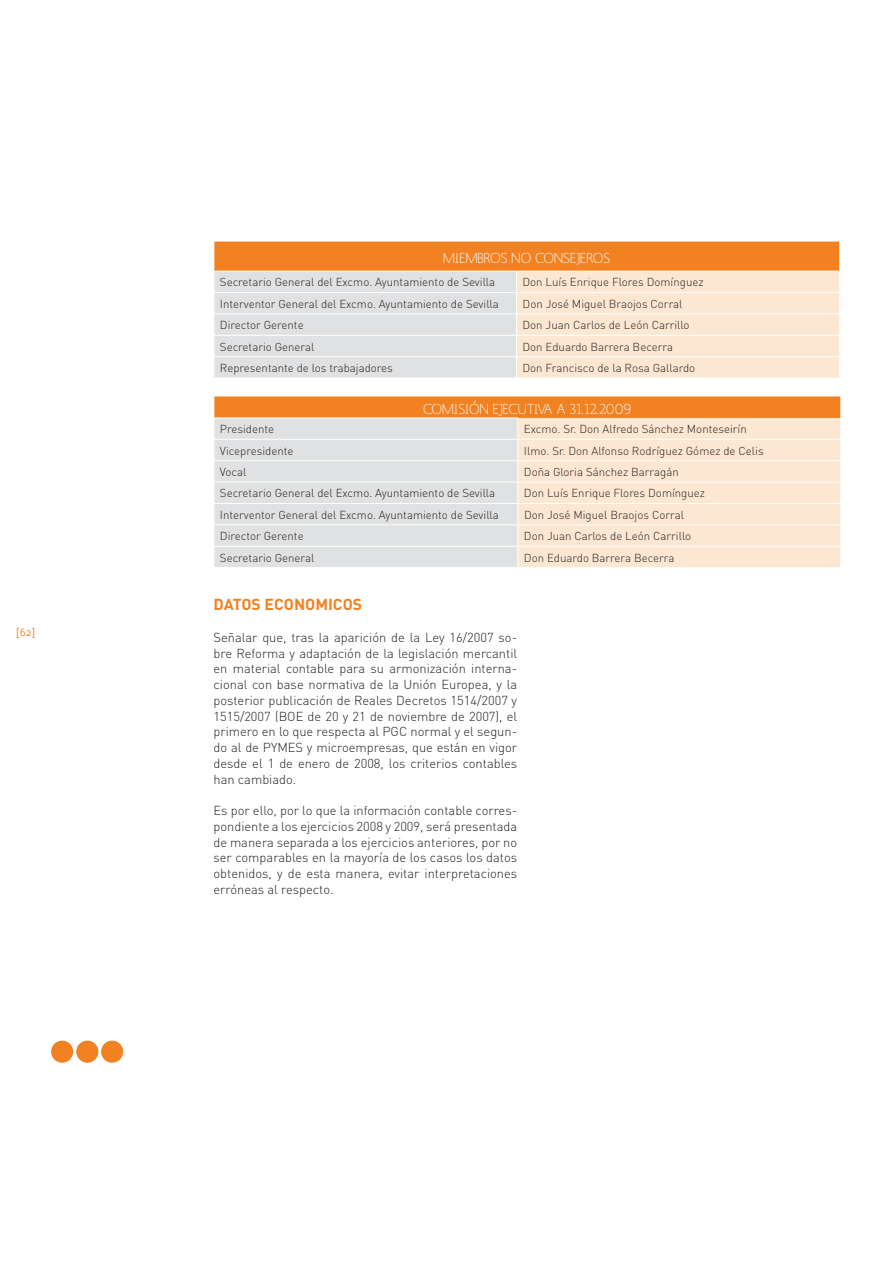
<style>
.page{position:relative;width:893px;height:1263px;background:#fff}
.page>*{position:absolute;margin:0;border:0;box-sizing:border-box;transform-origin:0 0}
.t1{font:700 15.75px "DIN";color:#f18121}
.t2{font:14.25px "Mank Sans";color:#fff}
.t3{font:300 12.9px/15.8px "DIN";color:#231f20;text-align:justify}
.t4{font:300 11.4px "DIN";color:#231f20}
.t5{font:10.05px "Lacuna";color:#f18121}
</style>
<div class="page">
<div style="left:51px;top:1041px;width:22px;height:22px;background:#f18121;border-radius:50%"></div>
<div style="left:76px;top:1041px;width:22px;height:22px;background:#f18121;border-radius:50%"></div>
<div style="left:101px;top:1041px;width:22px;height:22px;background:#f18121;border-radius:50%"></div>
<div style="left:214px;top:241px;width:626px;height:30px;background:#f18121"></div>
<hr style="left:839px;top:241px;width:1px;height:30px;background:#fff">
<svg style="left:214px;top:271px;width:626px;height:107px;background:#efe5db"></svg>
<hr style="left:213px;top:241px;width:627px;height:1px;background:#fff">
<div style="left:214px;top:396px;width:627px;height:22px;background:#f18121"></div>
<div style="left:214px;top:419px;width:303px;height:148px;background:#e0e1e2"></div>
<div style="left:518px;top:418px;width:322px;height:149px;background:#fde7d2"></div>
<hr style="left:213px;top:439px;width:305px;height:1px;background:#fff">
<hr style="left:213px;top:460px;width:305px;height:1px;background:#fff">
<hr style="left:213px;top:482px;width:305px;height:1px;background:#fff">
<hr style="left:213px;top:503px;width:305px;height:1px;background:#fff">
<hr style="left:213px;top:525px;width:305px;height:1px;background:#fff">
<hr style="left:213px;top:546px;width:305px;height:1px;background:#fff">
<hr style="left:518px;top:439px;width:323px;height:1px;background:#fff">
<hr style="left:518px;top:460px;width:323px;height:1px;background:#fff">
<hr style="left:518px;top:482px;width:323px;height:1px;background:#fff">
<hr style="left:518px;top:503px;width:323px;height:1px;background:#fff">
<hr style="left:518px;top:525px;width:323px;height:1px;background:#fff">
<hr style="left:518px;top:546px;width:323px;height:1px;background:#fff">
<hr style="left:213px;top:396px;width:305px;height:1px;background:#fff">
<hr style="left:518px;top:396px;width:323px;height:1px;background:#fff">
<svg style="left:840px;top:396px;width:1px;height:171px"></svg>
<p class="t5" style="left:17px;top:627px;width:20px">[62]</p>
<p class="t2" style="left:443px;top:252px;width:168px">MIEMBROS NO CONSEJEROS</p>
<p class="t4" style="left:220px;top:278px;width:277px">Secretario General del Excmo. Ayuntamiento de Sevilla</p>
<p class="t4" style="left:522px;top:278px;width:182px">Don Luís Enrique Flores Domínguez</p>
<p class="t4" style="left:220px;top:299px;width:280px">Interventor General del Excmo. Ayuntamiento de Sevilla</p>
<p class="t4" style="left:522px;top:299px;width:161px">Don José Miguel Braojos Corral</p>
<p class="t4" style="left:220px;top:321px;width:85px">Director Gerente</p>
<p class="t4" style="left:522px;top:321px;width:169px">Don Juan Carlos de León Carrillo</p>
<p class="t4" style="left:220px;top:342px;width:96px">Secretario General</p>
<p class="t4" style="left:522px;top:342px;width:152px">Don Eduardo Barrera Becerra</p>
<p class="t4" style="left:220px;top:363px;width:174px">Representante de los trabajadores</p>
<p class="t4" style="left:522px;top:363px;width:174px">Don Francisco de la Rosa Gallardo</p>
<p class="t2" style="left:423px;top:403px;width:210px">COMISIÓN EJECUTIVA A 31.12.2009</p>
<p class="t4" style="left:220px;top:425px;width:56px">Presidente</p>
<p class="t4" style="left:524px;top:425px;width:224px">Excmo. Sr. Don Alfredo Sánchez Monteseirín</p>
<p class="t4" style="left:220px;top:446px;width:75px">Vicepresidente</p>
<p class="t4" style="left:524px;top:446px;width:241px">Ilmo. Sr. Don Alfonso Rodríguez Gómez de Celis</p>
<p class="t4" style="left:220px;top:467px;width:28px">Vocal</p>
<p class="t4" style="left:524px;top:467px;width:156px">Doña Gloria Sánchez Barragán</p>
<p class="t4" style="left:220px;top:489px;width:277px">Secretario General del Excmo. Ayuntamiento de Sevilla</p>
<p class="t4" style="left:524px;top:489px;width:182px">Don Luís Enrique Flores Domínguez</p>
<p class="t4" style="left:220px;top:510px;width:280px">Interventor General del Excmo. Ayuntamiento de Sevilla</p>
<p class="t4" style="left:524px;top:510px;width:161px">Don José Miguel Braojos Corral</p>
<p class="t4" style="left:220px;top:532px;width:85px">Director Gerente</p>
<p class="t4" style="left:524px;top:532px;width:169px">Don Juan Carlos de León Carrillo</p>
<p class="t4" style="left:220px;top:553px;width:96px">Secretario General</p>
<p class="t4" style="left:524px;top:553px;width:152px">Don Eduardo Barrera Becerra</p>
<h1 class="t1" style="left:213px;top:599px;width:150px">DATOS ECONOMICOS</h1>
<p class="t3" style="left:213px;top:631px;width:305px">Señalar que, tras la aparición de la Ley 16/2007 so&shy;bre Reforma y adaptación de la legislación mercantil en material contable para su armonización interna&shy;cional con base normativa de la Unión Europea, y la posterior publicación de Reales Decretos 1514/2007 y 1515/2007 (BOE de 20 y 21 de noviembre de 2007), el primero en lo que respecta al PGC normal y el segun&shy;do al de PYMES y microempresas, que están en vigor desde el 1 de enero de 2008, los criterios contables han cambiado.</p>
<p class="t3" style="left:213px;top:804px;width:305px">Es por ello, por lo que la información contable corres&shy;pondiente a los ejercicios 2008 y 2009, será presentada de manera separada a los ejercicios anteriores, por no ser comparables en la mayoría de los casos los datos obtenidos, y de esta manera, evitar interpretaciones erróneas al respecto.</p>
</div>
